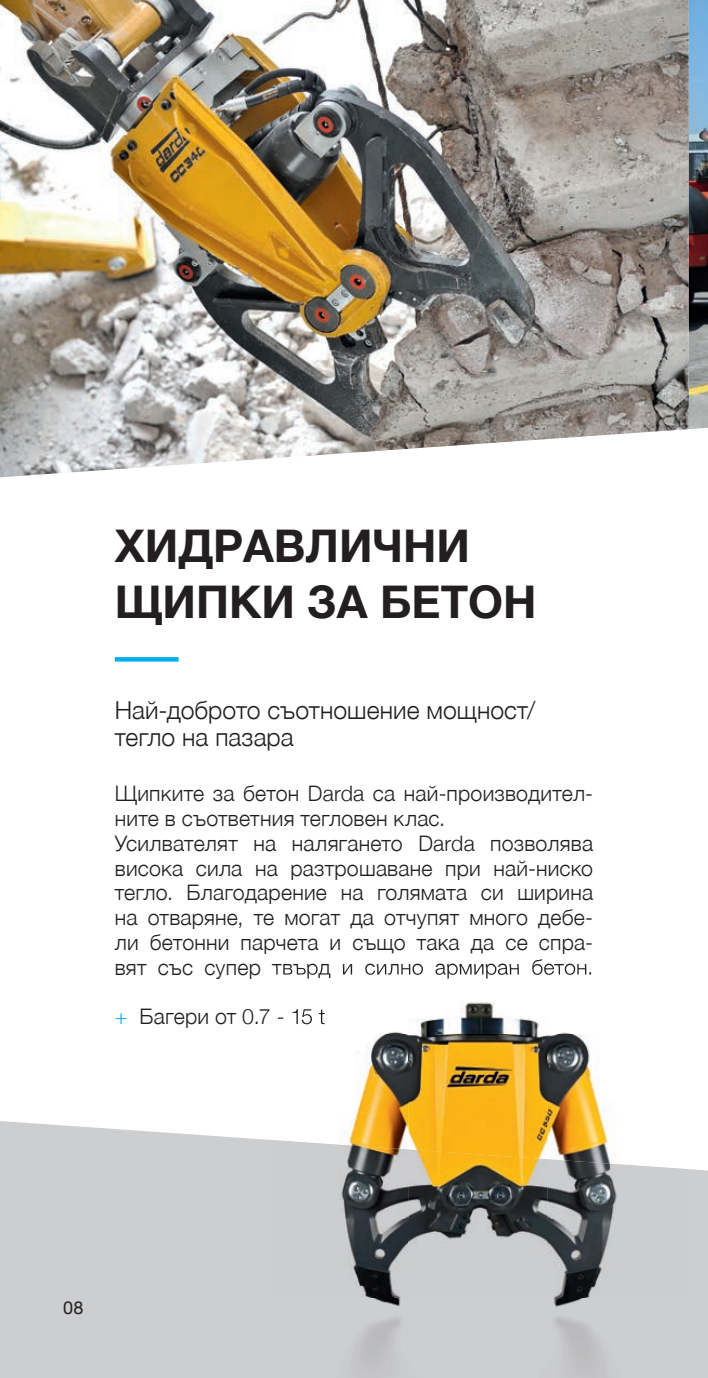
<style>
.page{position:relative;width:708px;height:1378px;background:#fff}
.page>*{position:absolute;margin:0;border:0;box-sizing:border-box;transform-origin:0 0}
.t1{font:700 45px/56.2px "Helvetica Neue";color:#231f20}
.t2{font:300 24.75px/27px "Helvetica Neue";letter-spacing:.005em;color:#231f20}
.t3{font:300 21.38px/24.8px "Helvetica Neue";letter-spacing:.01em;color:#231f20}
.t4{font:18px "Helvetica Neue";color:#231f20}
.s1{color:#00aeef}
</style>
<div class="page">
<img style="left:0;top:0;width:689px;height:477px">
<img style="left:689px;top:0;width:19px;height:429px">
<div style="left:0;top:1121px;width:708px;height:257px;background:#cdced0"></div>
<svg style="left:115px;top:657px;width:64px;height:4px"></svg>
<img style="left:307px;top:978px;width:232px;height:56px">
<img style="left:357px;top:1034px;width:241px;height:67px">
<img style="left:270px;top:1101px;width:139px;height:39px">
<img style="left:409px;top:1101px;width:138px;height:48px">
<img style="left:547px;top:1101px;width:139px;height:58px">
<img style="left:270px;top:1140px;width:139px;height:238px">
<img style="left:409px;top:1149px;width:139px;height:229px">
<img style="left:547px;top:1159px;width:139px;height:219px">
<img style="left:276px;top:967px;width:316px;height:11px">
<img style="left:277px;top:1009px;width:48px;height:19px">
<h1 class="t1" style="left:115px;top:519px;width:423px">ХИДРАВЛИЧНИ<br>ЩИПКИ ЗА БЕТОН</h1>
<p class="t2" style="left:115px;top:695px;width:422px">Най-доброто съотношение мощност/ тегло на пазара</p>
<p class="t3" style="left:115px;top:779px;width:480px">Щипките за бетон Darda са най-производител&shy;ните в съответния тегловен клас.<br>Усилвателят на налягането Darda позволява висока сила на разтрошаване при най-ниско тегло. Благодарение на голямата си ширина на отваряне, те могат да отчупят много дебе&shy;ли бетонни парчета и също така да се спра&shy;вят със супер твърд и силно армиран бетон.</p>
<p class="t3" style="left:115px;top:1002px;width:212px"><span class="s1">+</span> Багери от 0.7 - 15 t</p>
<p class="t4" style="left:63px;top:1294px;width:22px">08</p>
</div>
